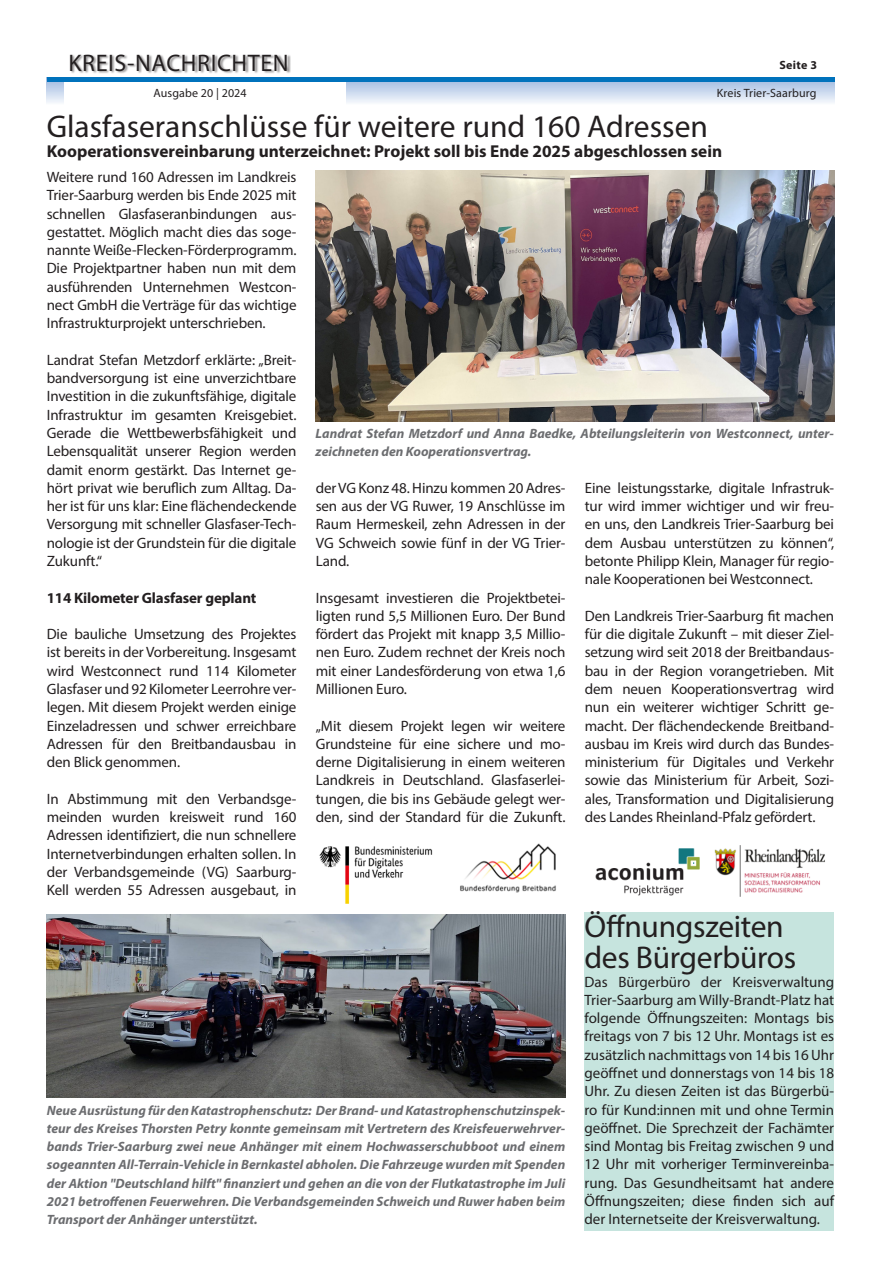
<style>
.page{position:relative;width:881px;height:1263px;background:#fff}
.page>*{position:absolute;margin:0;border:0;box-sizing:border-box;transform-origin:0 0}
.Headline{font:31.5px/31.5px "Myriad Pro";color:#231f20}
.t1{font:24px "Myriad Pro";letter-spacing:.025em;color:#231f20}
.Subline{font:700 17.25px "Myriad Pro";color:#231f20}
.Fließtext{font:15px/18.3px "Myriad Pro";letter-spacing:-.01em;color:#231f20;text-align:justify}
.Fließtext-2{font:700 15px "Myriad Pro";letter-spacing:-.01em;color:#231f20}
.Bilduntertitel{font:italic 700 13.5px/18.3px "Myriad Pro";color:#6c6d70;text-align:justify}
.t2{font:12px "Myriad Pro";letter-spacing:.01em;color:#231f20}
.t3{font:700 12px "Myriad Pro";letter-spacing:.025em;color:#231f20}
</style>
<div class="page">
<svg style="left:47px;top:82px;width:786px;height:21px;background:#cedbef"></svg>
<div style="left:64px;top:0;width:281px;height:113px;background:#fff"></div>
<div style="left:71px;top:54px;width:220px;height:20px;background:#231f20;opacity:.5"></div>
<hr style="left:47px;top:78px;width:786px;height:4px;background:#0072bc">
<img style="left:316px;top:170px;width:517px;height:252px">
<img style="left:47px;top:914px;width:518px;height:183px">
<div style="left:584px;top:913px;width:249px;height:318px;background:#c6e4de"></div>
<img style="left:319px;top:843px;width:506px;height:61px">
<img style="left:584px;top:843px;width:126px;height:61px">
<h2 class="t1" style="left:68px;top:48px;width:221px">KREIS-NACHRICHTEN</h2>
<p class="t3" style="left:779px;top:57px;width:39px">Seite 3</p>
<p class="t2" style="left:153px;top:86px;width:95px">Ausgabe 20 | 2024</p>
<p class="Headline" style="left:47px;top:110px;width:662px">Glasfaseranschlüsse für weitere rund 160 Adressen</p>
<p class="Subline" style="left:47px;top:140px;width:676px">Kooperationsvereinbarung unterzeichnet: Projekt soll bis Ende 2025 abgeschlossen sein</p>
<p class="Fließtext" style="left:47px;top:168px;width:251px">Weitere rund 160 Adressen im Landkreis Trier-Saarburg werden bis Ende 2025 mit schnellen Glasfaseranbindungen aus&shy;gestattet. Möglich macht dies das soge&shy;nannte Weiße-Flecken-Förderprogramm.<br>Die Projektpartner haben nun mit dem ausführenden Unternehmen Westcon&shy;nect GmbH die Verträge für das wichtige Infrastrukturprojekt unterschrieben.</p>
<p class="Fließtext" style="left:47px;top:350px;width:251px">Landrat Stefan Metzdorf erklärte: „Breit&shy;bandversorgung ist eine unverzichtbare Investition in die zukunftsfähige, digitale Infrastruktur im gesamten Kreisgebiet.<br>Gerade die Wettbewerbsfähigkeit und Lebensqualität unserer Region werden damit enorm gestärkt. Das Internet ge&shy;hört privat wie beruflich zum Alltag. Da&shy;her ist für uns klar: Eine flächendeckende Versorgung mit schneller Glasfaser-Tech&shy;nologie ist der Grundstein für die digitale Zukunft.“</p>
<p class="Fließtext-2" style="left:47px;top:588px;width:211px">114 Kilometer Glasfaser geplant</p>
<p class="Fließtext" style="left:47px;top:625px;width:251px">Die bauliche Umsetzung des Projektes ist bereits in der Vorbereitung. Insgesamt wird Westconnect rund 114 Kilometer Glasfaser und 92 Kilometer Leerrohre ver&shy;legen. Mit diesem Projekt werden einige Einzeladressen und schwer erreichbare Adressen für den Breitbandausbau in den Blick genommen.</p>
<p class="Fließtext" style="left:47px;top:789px;width:251px">In Abstimmung mit den Verbandsge&shy;meinden wurden kreisweit rund 160<br>Adressen identifiziert, die nun schnellere Internetverbindungen erhalten sollen. In der Verbandsgemeinde (VG) Saarburg-Kell werden 55 Adressen ausgebaut, in</p>
<p class="t2" style="left:716px;top:86px;width:101px">Kreis Trier-Saarburg</p>
<p class="Bilduntertitel" style="left:315px;top:424px;width:519px">Landrat Stefan Metzdorf und Anna Baedke, Abteilungsleiterin von Westconnect, unter&shy;zeichneten den Kooperationsvertrag.</p>
<p class="Fließtext" style="left:584px;top:478px;width:251px">Eine leistungsstarke, digitale Infrastruk&shy;tur wird immer wichtiger und wir freu&shy;en uns, den Landkreis Trier-Saarburg bei dem Ausbau unterstützen zu können“, betonte Philipp Klein, Manager für regio&shy;nale Kooperationen bei Westconnect.</p>
<p class="Fließtext" style="left:584px;top:606px;width:251px">Den Landkreis Trier-Saarburg fit machen für die digitale Zukunft – mit dieser Ziel&shy;setzung wird seit 2018 der Breitbandaus&shy;bau in der Region vorangetrieben. Mit dem neuen Kooperationsvertrag wird nun ein weiterer wichtiger Schritt ge&shy;macht. Der flächendeckende Breitband&shy;ausbau im Kreis wird durch das Bundes&shy;ministerium für Digitales und Verkehr sowie das Ministerium für Arbeit, Sozi&shy;ales, Transformation und Digitalisierung des Landes Rheinland-Pfalz gefördert.</p>
<p class="Fließtext" style="left:315px;top:478px;width:251px">der VG Konz 48. Hinzu kommen 20 Adres&shy;sen aus der VG Ruwer, 19 Anschlüsse im Raum Hermeskeil, zehn Adressen in der VG Schweich sowie fünf in der VG Trier-Land.</p>
<p class="Fließtext" style="left:315px;top:588px;width:251px">Insgesamt investieren die Projektbetei&shy;ligten rund 5,5 Millionen Euro. Der Bund fördert das Projekt mit knapp 3,5 Millio&shy;nen Euro. Zudem rechnet der Kreis noch mit einer Landesförderung von etwa 1,6<br>Millionen Euro.</p>
<p class="Fließtext" style="left:315px;top:716px;width:251px">„Mit diesem Projekt legen wir weitere Grundsteine für eine sichere und mo&shy;derne Digitalisierung in einem weiteren Landkreis in Deutschland. Glasfaserlei&shy;tungen, die bis ins Gebäude gelegt wer&shy;den, sind der Standard für die Zukunft.</p>
<p class="Bilduntertitel" style="left:47px;top:1100px;width:520px">Neue Ausrüstung für den Katastrophenschutz: Der Brand- und Katastrophenschutzinspek&shy;teur des Kreises Thorsten Petry konnte gemeinsam mit Vertretern des Kreisfeuerwehrver&shy;bands Trier-Saarburg zwei neue Anhänger mit einem Hochwasserschubboot und einem sogeannten All-Terrain-Vehicle in Bernkastel abholen. Die Fahrzeuge wurden mit Spenden der Aktion "Deutschland hilft" finanziert und gehen an die von der Flutkatastrophe im Juli 2021 betroffenen Feuerwehren. Die Verbandsgemeinden Schweich und Ruwer haben beim Transport der Anhänger unterstützt.</p>
<p class="Headline" style="left:584px;top:910px;width:213px">Öffnungszeiten des Bürgerbüros</p>
<p class="Fließtext" style="left:584px;top:972px;width:251px">Das Bürgerbüro der Kreisverwaltung Trier-Saarburg am Willy-Brandt-Platz hat folgende Öffnungszeiten: Montags bis freitags von 7 bis 12 Uhr. Montags ist es zusätzlich nachmittags von 14 bis 16 Uhr geöffnet und donnerstags von 14 bis 18<br>Uhr. Zu diesen Zeiten ist das Bürgerbü&shy;ro für Kund:innen mit und ohne Termin geöffnet. Die Sprechzeit der Fachämter sind Montag bis Freitag zwischen 9 und 12 Uhr mit vorheriger Terminvereinba&shy;rung. Das Gesundheitsamt hat andere Öffnungszeiten; diese finden sich auf der Internetseite der Kreisverwaltung.</p>
</div>
